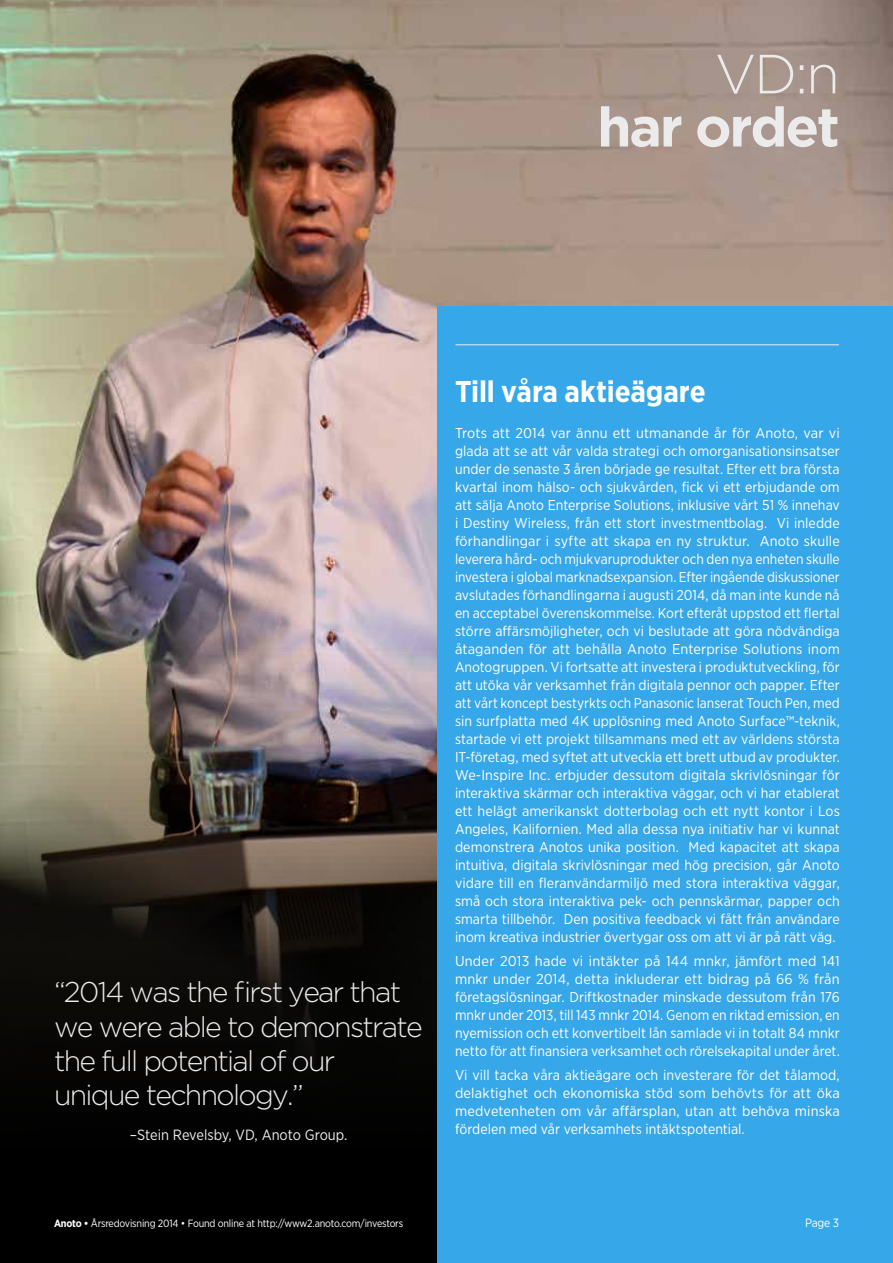
<style>
.page{position:relative;width:893px;height:1263px;background:#fff}
.page>*{position:absolute;margin:0;border:0;box-sizing:border-box;transform-origin:0 0}
.t1{font:700 55.2px "Gotham";letter-spacing:-.04em;color:#ebebeb}
.t2{font:300 55.2px "Gotham";color:#ebebeb}
.t3{font:700 30px "Gotham Narrow";letter-spacing:-.005em;color:#fff}
.t4{font:300 28.5px/34.3px "Gotham";letter-spacing:-.06em;color:#ebebeb}
.t5{font:14.85px "Gotham Narrow";color:#ededed}
.t6{font:14.25px/18px "Gotham Narrow";letter-spacing:.005em;color:#fff;text-align:justify}
.t7{font:12px "Gotham Narrow";color:#fff}
.t8{font:10.5px "Gotham Narrow";letter-spacing:-.02em;color:#fff}
.s1{font-weight:700}
</style>
<div class="page">
<img style="left:0;top:0;width:893px;height:1243px">
<div style="left:438px;top:306px;width:455px;height:957px;background:#36a7e9"></div>
<hr style="left:455px;top:344px;width:384px;height:1px;background:#ededed">
<h1 class="t2" style="left:715px;top:44px;width:126px">VD:n</h1>
<h1 class="t1" style="left:597px;top:95px;width:244px">har ordet</h1>
<h3 class="t4" style="left:54px;top:975px;width:370px">“2014 was the first year that we were able to demonstrate the full potential of our unique technology.”</h3>
<p class="t5" style="left:130px;top:1125px;width:219px">–Stein Revelsby, VD, Anoto Group.</p>
<h2 class="t3" style="left:455px;top:372px;width:252px">Till våra aktieägare</h2>
<p class="t6" style="left:455px;top:424px;width:386px">Trots att 2014 var ännu ett utmanande år för Anoto, var vi glada att se att vår valda strategi och omorganisationsinsatser under de senaste 3 åren började ge resultat. Efter ett bra första kvartal inom hälso- och sjukvården, fick vi ett erbjudande om att sälja Anoto Enterprise Solutions, inklusive vårt 51 % innehav i Destiny Wireless, från ett stort investmentbolag. Vi inledde förhandlingar i syfte att skapa en ny struktur. Anoto skulle leverera hård- och mjukvaruprodukter och den nya enheten skulle investera i global marknadsexpansion. Efter ingående diskussioner avslutades förhandlingarna i augusti 2014, då man inte kunde nå en acceptabel överenskommelse. Kort efteråt uppstod ett flertal större affärsmöjligheter, och vi beslutade att göra nödvändiga åtaganden för att behålla Anoto Enterprise Solutions inom Anotogruppen. Vi fortsatte att investera i produktutveckling, för att utöka vår verksamhet från digitala pennor och papper. Efter att vårt koncept bestyrkts och Panasonic lanserat Touch Pen, med sin surfplatta med 4K upplösning med Anoto Surface™-teknik, startade vi ett projekt tillsammans med ett av världens största IT-företag, med syftet att utveckla ett brett utbud av produkter.<br>We-Inspire Inc. erbjuder dessutom digitala skrivlösningar för interaktiva skärmar och interaktiva väggar, och vi har etablerat ett helägt amerikanskt dotterbolag och ett nytt kontor i Los Angeles, Kalifornien. Med alla dessa nya initiativ har vi kunnat demonstrera Anotos unika position. Med kapacitet att skapa intuitiva, digitala skrivlösningar med hög precision, går Anoto vidare till en fleranvändarmiljö med stora interaktiva väggar, små och stora interaktiva pek- och pennskärmar, papper och smarta tillbehör. Den positiva feedback vi fått från användare inom kreativa industrier övertygar oss om att vi är på rätt väg.</p>
<p class="t6" style="left:455px;top:952px;width:386px">Under 2013 hade vi intäkter på 144 mnkr, jämfört med 141 mnkr under 2014, detta inkluderar ett bidrag på 66 % från företagslösningar. Driftkostnader minskade dessutom från 176 mnkr under 2013, till 143 mnkr 2014. Genom en riktad emission, en nyemission och ett konvertibelt lån samlade vi in totalt 84 mnkr netto för att finansiera verksamhet och rörelsekapital under året.</p>
<p class="t6" style="left:455px;top:1066px;width:386px">Vi vill tacka våra aktieägare och investerare för det tålamod, delaktighet och ekonomiska stöd som behövts för att öka medvetenheten om vår affärsplan, utan att behöva minska fördelen med vår verksamhets intäktspotential.</p>
<p class="t8" style="left:54px;top:1216px;width:351px"><span class="s1">Anoto •</span> Årsredovisning 2014 • Found online at http://www2.anoto.com/investors</p>
<p class="t7" style="left:805px;top:1215px;width:36px">Page 3</p>
</div>
